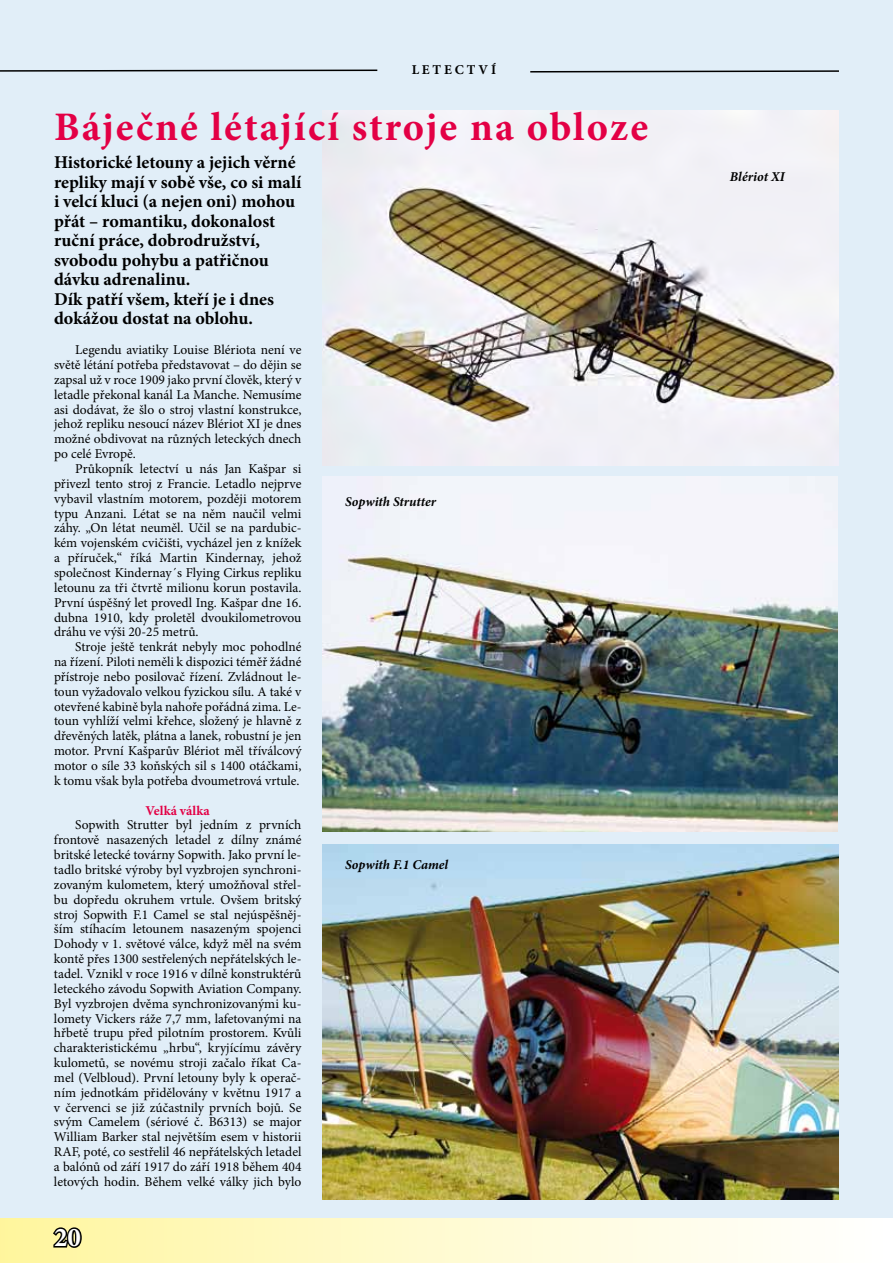
<style>
.page{position:relative;width:893px;height:1263px;background:#fff}
.page>*{position:absolute;margin:0;border:0;box-sizing:border-box;transform-origin:0 0}
.t1{font:700 40.5px "Minion Pro";letter-spacing:.05em;color:#e30045}
.t2{font:700 27px "Minion Pro";color:#fff}
.t3{font:700 18px/19.5px "Minion Pro";color:#000}
.t4{font:13.5px/14.9px "Minion Pro";color:#000;text-align:justify}
.t5{font:italic 700 13.5px "Minion Pro";letter-spacing:-.005em;color:#000}
.t6{font:700 13.5px "Minion Pro";letter-spacing:.005em;color:#e30045}
.t7{font:700 13.5px "Minion Pro";letter-spacing:.21em;color:#000}
</style>
<div class="page">
<div style="left:0;top:0;width:893px;height:1244px;background:#e1eef8"></div>
<div style="left:0;top:1219px;width:893px;height:44px;background:linear-gradient(to right,#fff6a0,#fff)"></div>
<svg style="left:51px;top:1226px;width:32px;height:23px"></svg>
<svg style="left:0;top:69px;width:378px;height:3px"></svg>
<svg style="left:530px;top:70px;width:309px;height:3px"></svg>
<img style="left:323px;top:111px;width:516px;height:355px">
<img style="left:323px;top:844px;width:516px;height:355px">
<img style="left:323px;top:477px;width:514px;height:355px">
<p class="t7" style="left:412px;top:60px;width:86px">LETECTVÍ</p>
<h1 class="t1" style="left:54px;top:99px;width:596px">Báječné létající stroje na obloze</h1>
<p class="t3" style="left:54px;top:153px;width:249px">Historické letouny a jejich věrné repliky mají v sobě vše, co si malí i velcí kluci (a nejen oni) mohou přát – romantiku, dokonalost ruční práce, dobrodružství, svobodu pohybu a patřičnou dávku adrenalinu.<br>Dík patří všem, kteří je i dnes dokážou dostat na oblohu.</p>
<p class="t4" style="left:54px;top:342px;width:249px;text-indent:21px">Legendu aviatiky Louise Blériota není ve světě létání potřeba představovat – do dějin se zapsal už v roce 1909 jako první člověk, který v letadle překonal kanál La Manche. Nemusíme asi dodávat, že šlo o stroj vlastní konstrukce, jehož repliku nesoucí název Blériot XI je dnes možné obdivovat na různých leteckých dnech po celé Evropě.</p>
<p class="t4" style="left:54px;top:461px;width:249px;text-indent:21px">Průkopník letectví u nás Jan Kašpar si přivezl tento stroj z Francie. Letadlo nejprve vybavil vlastním motorem, později motorem typu Anzani. Létat se na něm naučil velmi záhy. „On létat neuměl. Učil se na pardubic&shy;kém vojenském cvičišti, vycházel jen z knížek a příruček,“ říká Martin Kindernay, jehož společnost Kindernay´s Flying Cirkus repliku letounu za tři čtvrtě milionu korun postavila.<br>První úspěšný let provedl Ing. Kašpar dne 16. dubna 1910, kdy proletěl dvoukilometrovou dráhu ve výši 20-25 metrů.</p>
<p class="t4" style="left:54px;top:639px;width:249px;text-indent:21px">Stroje ještě tenkrát nebyly moc pohodlné na řízení. Piloti neměli k dispozici téměř žádné přístroje nebo posilovač řízení. Zvládnout le&shy;toun vyžadovalo velkou fyzickou sílu. A také v otevřené kabině byla nahoře pořádná zima. Le&shy;toun vyhlíží velmi křehce, složený je hlavně z dřevěných latěk, plátna a lanek, robustní je jen motor. První Kašparův Blériot měl tříválcový motor o síle 33 koňských sil s 1400 otáčkami, k tomu však byla potřeba dvoumetrová vrtule.</p>
<p class="t6" style="left:146px;top:801px;width:66px">Velká válka</p>
<p class="t4" style="left:54px;top:818px;width:249px;text-indent:21px">Sopwith Strutter byl jedním z prvních frontově nasazených letadel z dílny známé britské letecké továrny Sopwith. Jako první le&shy;tadlo britské výroby byl vyzbrojen synchroni&shy;zovaným kulometem, který umožňoval střel&shy;bu dopředu okruhem vrtule. Ovšem britský stroj Sopwith F.1 Camel se stal nejúspěšněj&shy;ším stíhacím letounem nasazeným spojenci Dohody v 1. světové válce, když měl na svém kontě přes 1300 sestřelených nepřátelských le&shy;tadel. Vznikl v roce 1916 v dílně konstruktérů leteckého závodu Sopwith Aviation Company.<br>Byl vyzbrojen dvěma synchronizovanými ku&shy;lomety Vickers ráže 7,7 mm, lafetovanými na hřbetě trupu před pilotním prostorem. Kvůli charakteristickému „hrbu“, kryjícímu závěry kulometů, se novému stroji začalo říkat Ca&shy;mel (Velbloud). První letouny byly k operač&shy;ním jednotkám přidělovány v květnu 1917 a v červenci se již zúčastnily prvních bojů. Se svým Camelem (sériové č. B6313) se major William Barker stal největším esem v historii RAF, poté, co sestřelil 46 nepřátelských letadel a balónů od září 1917 do září 1918 během 404 letových hodin. Během velké války jich bylo</p>
<h2 class="t2" style="left:54px;top:1218px;width:28px">20</h2>
<p class="t5" style="left:345px;top:492px;width:92px">Sopwith Strutter</p>
<p class="t5" style="left:345px;top:855px;width:104px">Sopwith F.1 Camel</p>
<p class="t5" style="left:730px;top:167px;width:56px">Blériot XI</p>
</div>
